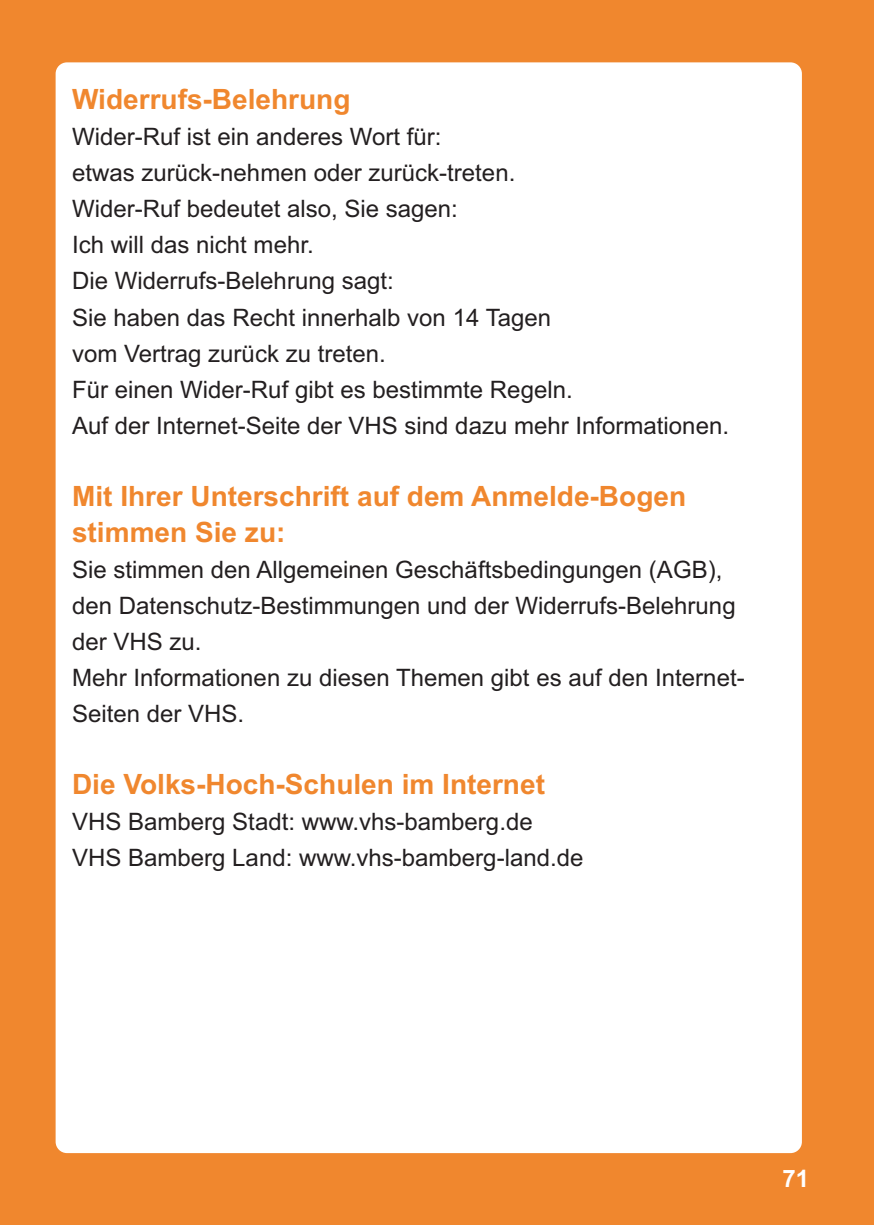
<style>
.page{position:relative;width:874px;height:1225px;background:#fff}
.page>*{position:absolute;margin:0;border:0;box-sizing:border-box;transform-origin:0 0}
.t1{font:700 28px/36px "Arial";color:#f0872e}
.t2{font:24px/36px "Arial";color:#231f20}
.t3{font:700 24px "Arial";color:#fff}
</style>
<div class="page">
<div style="left:0;top:0;width:873px;height:1224px;background:#f0872e"></div>
<div style="left:56px;top:62px;width:745px;height:1091px;background:#fff;border-radius:11px"></div>
<p class="t1" style="left:72px;top:84px;width:280px">Widerrufs-Belehrung</p>
<p class="t2" style="left:72px;top:121px;width:658px">Wider-Ruf ist ein anderes Wort für:<br>etwas zurück-nehmen oder zurück-treten.<br>Wider-Ruf bedeutet also, Sie sagen:<br>Ich will das nicht mehr.<br>Die Widerrufs-Belehrung sagt:<br>Sie haben das Recht innerhalb von 14 Tagen<br>vom Vertrag zurück zu treten.<br>Für einen Wider-Ruf gibt es bestimmte Regeln.<br>Auf der Internet-Seite der VHS sind dazu mehr Informationen.</p>
<p class="t1" style="left:72px;top:480px;width:615px">Mit Ihrer Unterschrift auf dem Anmelde-Bogen stimmen Sie zu:</p>
<p class="t2" style="left:72px;top:553px;width:673px">Sie stimmen den Allgemeinen Geschäftsbedingungen (AGB), den Datenschutz-Bestimmungen und der Widerrufs-Belehrung der VHS zu.<br>Mehr Informationen zu diesen Themen gibt es auf den Internet-Seiten der VHS.</p>
<p class="t1" style="left:72px;top:768px;width:474px">Die Volks-Hoch-Schulen im Internet</p>
<p class="t2" style="left:72px;top:805px;width:512px">VHS Bamberg Stadt: www.vhs-bamberg.de<br>VHS Bamberg Land: www.vhs-bamberg-land.de</p>
<p class="t3" style="left:782px;top:1169px;width:28px">71</p>
</div>
